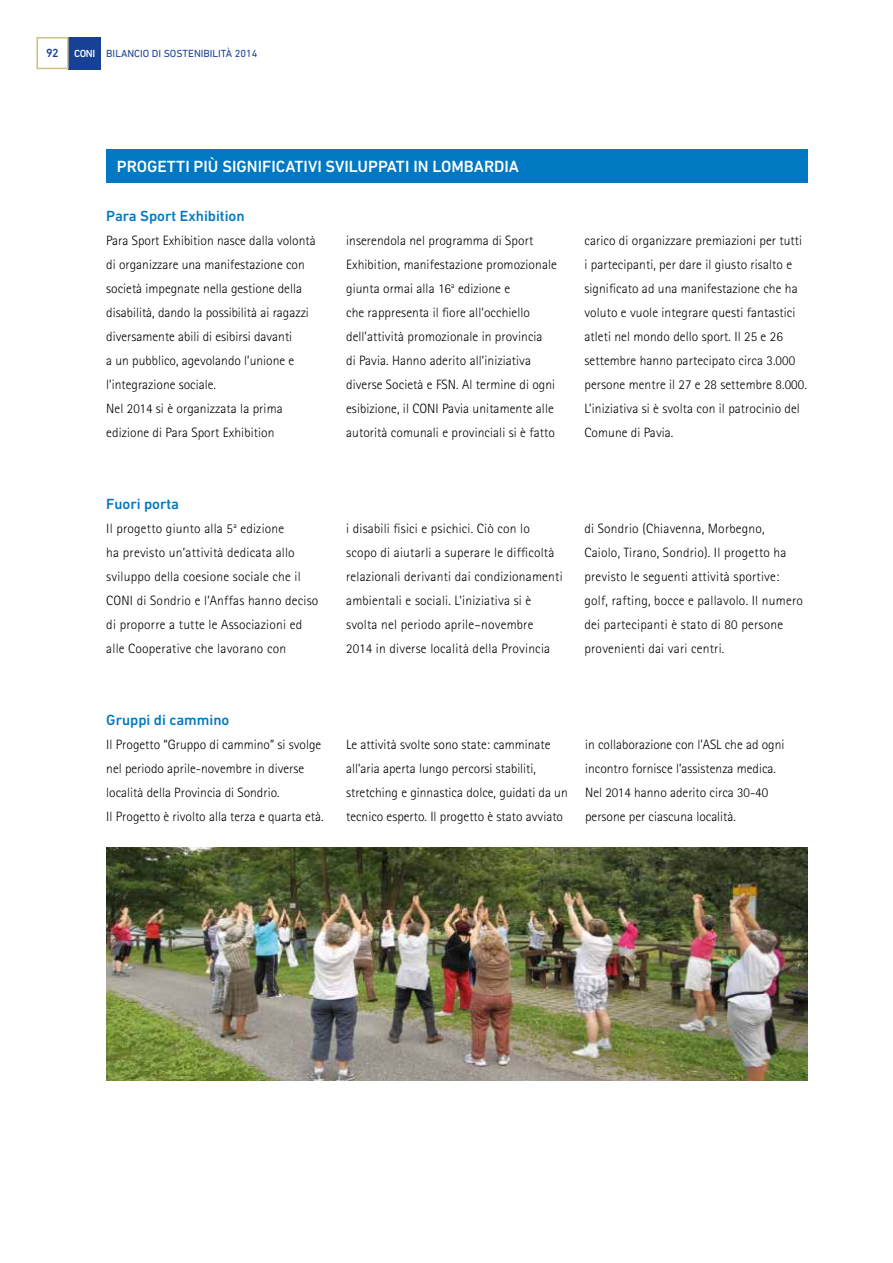
<style>
.page{position:relative;width:893px;height:1263px;background:#fff}
.page>*{position:absolute;margin:0;border:0;box-sizing:border-box;transform-origin:0 0}
.t1{font:500 16.5px "DIN Next LT Pro";color:#fff}
.t2{font:500 15px "DIN Next LT Pro";color:#0079c2}
.t3{font:300 13.5px/24px "Rotis Sans Serif";letter-spacing:.005em;color:#000}
.t4{font:500 12px "DIN Next LT Pro";color:#164194}
.t5{font:10.5px "DIN Next LT Pro";color:#164194}
.s1{font-weight:500;color:#fff}
</style>
<div class="page">
<div style="left:69px;top:37px;width:32px;height:32px;background:#164194"></div>
<svg style="left:36px;top:37px;width:33px;height:32px"></svg>
<div style="left:106px;top:149px;width:702px;height:33px;background:#0079c2"></div>
<img style="left:106px;top:848px;width:702px;height:232px">
<p class="t4" style="left:46px;top:46px;width:14px">92</p>
<p class="t5" style="left:74px;top:47px;width:185px"><span class="s1">CONI</span> BILANCIO DI SOSTENIBILITÀ 2014</p>
<p class="t1" style="left:117px;top:157px;width:404px">PROGETTI PIÙ SIGNIFICATIVI SVILUPPATI IN LOMBARDIA</p>
<p class="t2" style="left:106px;top:207px;width:140px">Para Sport Exhibition</p>
<p class="t3" style="left:106px;top:228px;width:211px">Para Sport Exhibition nasce dalla volontà di organizzare una manifestazione con società impegnate nella gestione della disabilità, dando la possibilità ai ragazzi diversamente abili di esibirsi davanti<br>a un pubblico, agevolando l’unione e l’integrazione sociale.<br>Nel 2014 si è organizzata la prima edizione di Para Sport Exhibition</p>
<p class="t3" style="left:346px;top:228px;width:212px">inserendola nel programma di Sport Exhibition, manifestazione promozionale giunta ormai alla 16<sup>a</sup> edizione e<br>che rappresenta il fiore all’occhiello dell’attività promozionale in provincia<br>di Pavia. Hanno aderito all’iniziativa diverse Società e FSN. Al termine di ogni esibizione, il CONI Pavia unitamente alle autorità comunali e provinciali si è fatto</p>
<p class="t3" style="left:584px;top:228px;width:224px">carico di organizzare premiazioni per tutti i partecipanti, per dare il giusto risalto e significato ad una manifestazione che ha voluto e vuole integrare questi fantastici atleti nel mondo dello sport. Il 25 e 26 settembre hanno partecipato circa 3.000 persone mentre il 27 e 28 settembre 8.000.<br>L’iniziativa si è svolta con il patrocinio del Comune di Pavia.</p>
<p class="t2" style="left:106px;top:495px;width:74px">Fuori porta</p>
<p class="t3" style="left:106px;top:516px;width:214px">Il progetto giunto alla 5<sup>a</sup> edizione<br>ha previsto un’attività dedicata allo sviluppo della coesione sociale che il CONI di Sondrio e l’Anffas hanno deciso di proporre a tutte le Associazioni ed alle Cooperative che lavorano con</p>
<p class="t3" style="left:346px;top:516px;width:218px">i disabili fisici e psichici. Ciò con lo scopo di aiutarli a superare le difficoltà relazionali derivanti dai condizionamenti ambientali e sociali. L’iniziativa si è svolta nel periodo aprile–novembre 2014 in diverse località della Provincia</p>
<p class="t3" style="left:584px;top:516px;width:220px">di Sondrio (Chiavenna, Morbegno, Caiolo, Tirano, Sondrio). Il progetto ha previsto le seguenti attività sportive: golf, rafting, bocce e pallavolo. Il numero dei partecipanti è stato di 80 persone provenienti dai vari centri.</p>
<p class="t2" style="left:106px;top:711px;width:125px">Gruppi di cammino</p>
<p class="t3" style="left:106px;top:732px;width:219px">Il Progetto “Gruppo di cammino” si svolge nel periodo aprile-novembre in diverse località della Provincia di Sondrio.<br>Il Progetto è rivolto alla terza e quarta età.</p>
<p class="t3" style="left:346px;top:732px;width:223px">Le attività svolte sono state: camminate all’aria aperta lungo percorsi stabiliti, stretching e ginnastica dolce, guidati da un tecnico esperto. Il progetto è stato avviato</p>
<p class="t3" style="left:585px;top:732px;width:201px">in collaborazione con l’ASL che ad ogni incontro fornisce l’assistenza medica.<br>Nel 2014 hanno aderito circa 30-40 persone per ciascuna località.</p>
</div>
